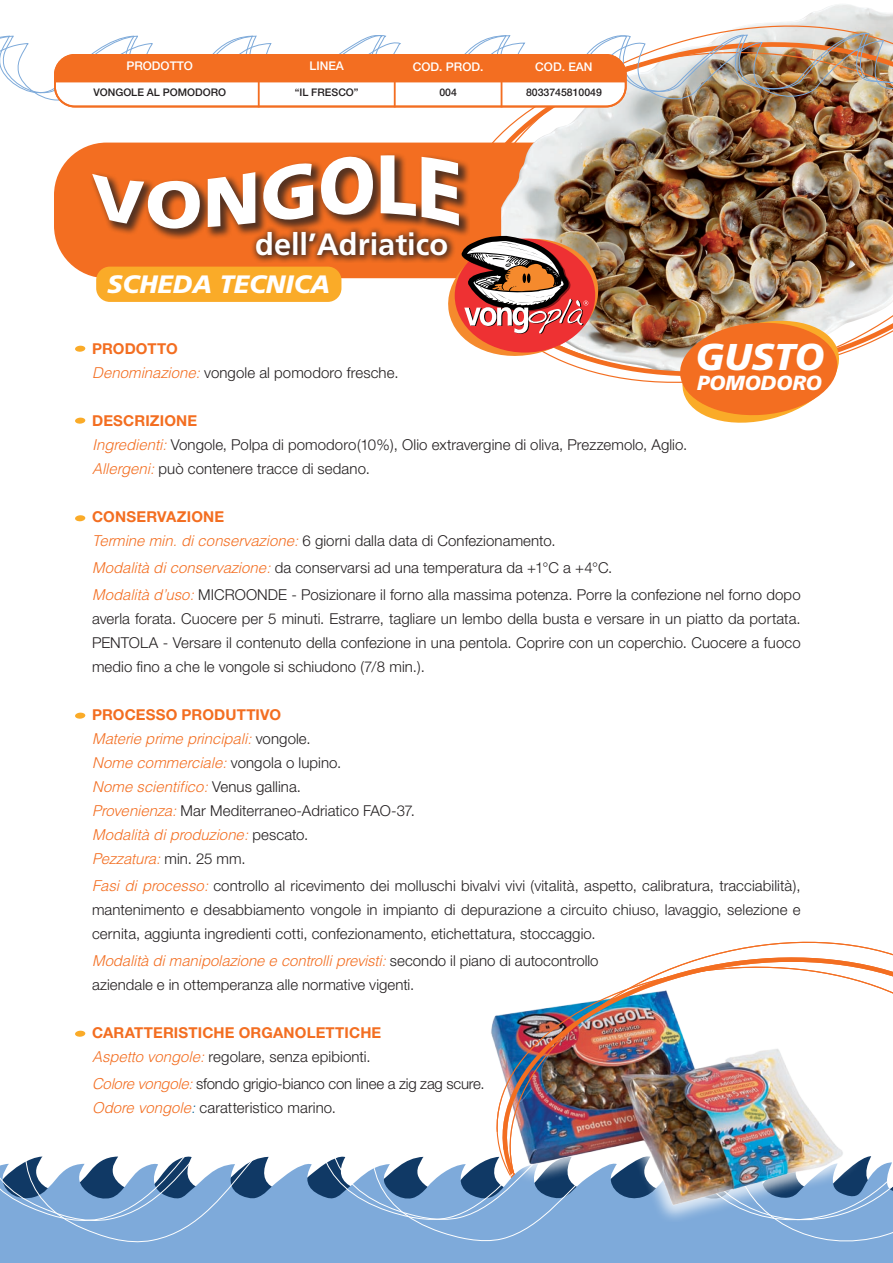
<style>
.page{position:relative;width:893px;height:1263px;background:#fff}
.page>*{position:absolute;margin:0;border:0;box-sizing:border-box;transform-origin:0 0}
.t1{font:italic 900 37.35px "Frutiger";color:#fff}
.t2{font:700 30.75px "Frutiger";color:#fff}
.t3{font:italic 900 25.2px "Frutiger";color:#fff}
.t4{font:italic 900 20.4px "Frutiger";color:#fff}
.t5{font:300 15px/24px "Helvetica Neue";letter-spacing:.005em;color:#231f20}
.t6{font:italic 300 15px/24px "Helvetica";letter-spacing:-.005em;color:#f36e21}
.t7{font:700 15px "Helvetica Neue East A";letter-spacing:.01em;color:#f36e21}
.t8{font:500 12px "Helvetica Neue";color:#fff}
.t9{font:500 10.5px "Helvetica Neue";color:#231f20}
.s1{font-family:"Helvetica";font-style:italic;color:#f36e21}
.s2{font-family:"Helvetica Neue";font-style:normal;color:#231f20}
.s3{font-family:"Helvetica";font-style:italic;color:#015e94}
</style>
<div class="page">
<svg style="left:54px;top:143px;width:399px;height:135px;background:#f37a33"></svg>
<svg style="left:453px;top:4px;width:440px;height:147px"></svg>
<img style="left:455px;top:105px;width:438px;height:278px">
<svg style="left:0;top:33px;width:893px;height:7px"></svg>
<img style="left:0;top:40px;width:893px;height:65px">
<div style="left:0;top:1257px;width:893px;height:6px;background:#7eaada"></div>
<svg style="left:0;top:1156px;width:893px;height:101px;background:#83a8d2"></svg>
<div style="left:88px;top:151px;width:381px;height:88px;background:#231f20;opacity:.75"></div>
<svg style="left:92px;top:174px;width:108px;height:55px"></svg>
<svg style="left:208px;top:172px;width:47px;height:55px"></svg>
<svg style="left:263px;top:163px;width:50px;height:58px"></svg>
<svg style="left:321px;top:155px;width:52px;height:60px"></svg>
<svg style="left:381px;top:155px;width:35px;height:61px"></svg>
<svg style="left:422px;top:157px;width:37px;height:69px"></svg>
<div style="left:249px;top:224px;width:206px;height:39px;background:#231f20;opacity:.75"></div>
<div style="left:75px;top:345px;width:10px;height:7px;background:#faab28;border-radius:50%"></div>
<div style="left:75px;top:417px;width:10px;height:7px;background:#faab28;border-radius:50%"></div>
<div style="left:75px;top:515px;width:10px;height:6px;background:#faab28;border-radius:50%"></div>
<div style="left:75px;top:712px;width:10px;height:7px;background:#faab28;border-radius:50%"></div>
<div style="left:75px;top:1030px;width:10px;height:7px;background:#faab28;border-radius:50%"></div>
<div style="left:96px;top:267px;width:245px;height:35px;background:#faab28;border-radius:14px"></div>
<img style="left:446px;top:1156px;width:412px;height:76px">
<svg style="left:53px;top:53px;width:575px;height:55px"></svg>
<svg style="left:445px;top:233px;width:155px;height:125px"></svg>
<svg style="left:677px;top:314px;width:168px;height:109px"></svg>
<img style="left:491px;top:941px;width:402px;height:234px">
<img style="left:493px;top:959px;width:400px;height:174px">
<p class="t8" style="left:126px;top:59px;width:68px">PRODOTTO</p>
<p class="t8" style="left:309px;top:59px;width:36px">LINEA</p>
<p class="t8" style="left:413px;top:59px;width:72px">COD. PROD.</p>
<p class="t8" style="left:535px;top:59px;width:59px">COD. EAN</p>
<p class="t9" style="left:93px;top:86px;width:134px">VONGOLE AL POMODORO</p>
<p class="t9" style="left:295px;top:86px;width:65px">“IL FRESCO”</p>
<p class="t9" style="left:439px;top:86px;width:19px">004</p>
<p class="t9" style="left:526px;top:86px;width:77px">8033745810049</p>
<h2 class="t2" style="left:255px;top:226px;width:195px">dell’Adriatico</h2>
<h3 class="t3" style="left:107px;top:269px;width:224px">SCHEDA TECNICA</h3>
<p class="t7" style="left:92px;top:339px;width:87px">PRODOTTO</p>
<p class="t5" style="left:92px;top:360px;width:308px"><span class="s1">Denominazione:</span> vongole al pomodoro fresche.</p>
<p class="t7" style="left:92px;top:411px;width:107px">DESCRIZIONE</p>
<p class="t5" style="left:92px;top:432px;width:597px"><span class="s1">Ingredienti:</span> Vongole, Polpa di pomodoro(10%), Olio extravergine di oliva, Prezzemolo, Aglio.<br><span class="s1">Allergeni:</span> può contenere tracce di sedano.</p>
<p class="t7" style="left:92px;top:507px;width:134px">CONSERVAZIONE</p>
<p class="t5" style="left:92px;top:527px;width:710px;line-height:27px"><span class="s1">Termine min. di conservazione:</span> 6 giorni dalla data di Confezionamento.<br><span class="s1">Modalità di conservazione:</span> da conservarsi ad una temperatura da +1°C a +4°C.<br><span class="s1">Modalità d’uso:</span> MICROONDE - Posizionare il forno alla massima potenza. Porre la confezione nel forno dopo</p>
<p class="t5" style="left:92px;top:606px;width:710px;text-align:justify">averla forata. Cuocere per 5 minuti. Estrarre, tagliare un lembo della busta e versare in un piatto da portata.<br>PENTOLA - Versare il contenuto della confezione in una pentola. Coprire con un coperchio. Cuocere a fuoco medio fino a che le vongole si schiudono (7/8 min.).</p>
<p class="t7" style="left:92px;top:705px;width:191px">PROCESSO PRODUTTIVO</p>
<p class="t6" style="left:92px;top:727px;width:251px">Materie prime principali: <span class="s2">vongole.<br></span>Nome commerciale: <span class="s2">vongola o lupino.<br></span>Nome scientifico: <span class="s2">Venus gallina.</span></p>
<p class="t5" style="left:92px;top:798px;width:325px"><span class="s1">Provenienza:</span> Mar Mediterraneo-Adriatico FAO-37.</p>
<p class="t6" style="left:92px;top:823px;width:218px">Modalità di produzione: <span class="s2">pescato.<br></span>Pezzatura: <span class="s2">min. 25 mm.</span></p>
<p class="t5" style="left:92px;top:873px;width:710px;text-align:justify"><span class="s1">Fasi di processo:</span> controllo al ricevimento dei molluschi bivalvi vivi (vitalità, aspetto, calibratura, tracciabilità), mantenimento e desabbiamento vongole in impianto di depurazione a circuito chiuso, lavaggio, selezione e cernita, aggiunta ingredienti cotti, confezionamento, etichettatura, stoccaggio.</p>
<p class="t6" style="left:92px;top:949px;width:508px">Modalità di manipolazione e controlli previsti: <span class="s2">secondo il piano di autocontrollo</span></p>
<p class="t5" style="left:92px;top:972px;width:324px">aziendale e in ottemperanza alle normative vigenti.</p>
<p class="t7" style="left:92px;top:1023px;width:291px">CARATTERISTICHE ORGANOLETTICHE</p>
<p class="t5" style="left:92px;top:1043px;width:394px;line-height:27px"><span class="s1">Aspetto vongole:</span> regolare, senza epibionti.<br><span class="s1">Colore vongole:</span> sfondo grigio-bianco con linee a zig zag scure.</p>
<p class="t5" style="left:92px;top:1095px;width:245px"><span class="s1">Odore vongole</span><span class="s3">:</span> caratteristico marino.</p>
<h1 class="t1" style="left:695px;top:335px;width:130px">GUSTO</h1>
<h3 class="t4" style="left:697px;top:370px;width:126px">POMODORO</h3>
</div>
